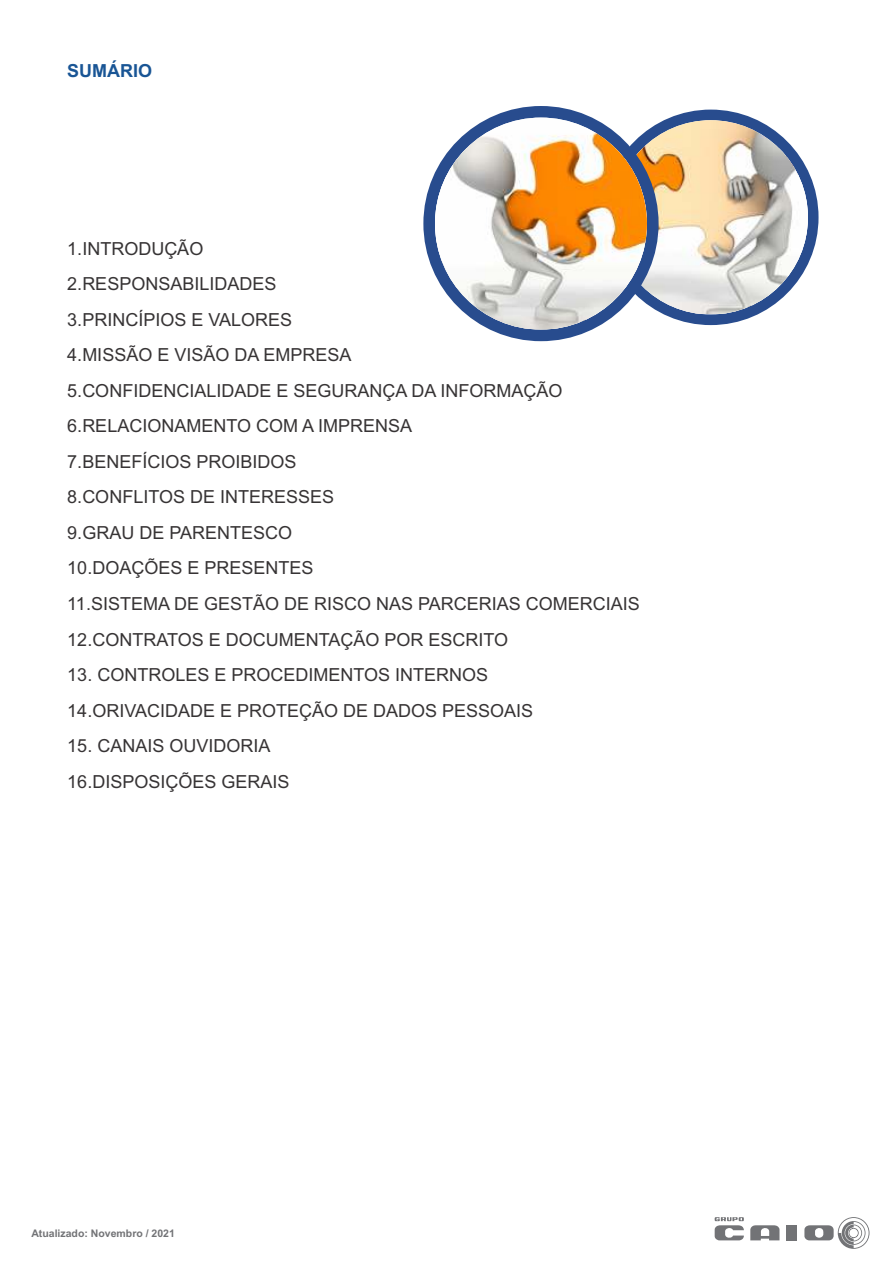
<style>
.page{position:relative;width:893px;height:1263px;background:#fff}
.page>*{position:absolute;margin:0;border:0;box-sizing:border-box;transform-origin:0 0}
.t1{font:18px/35.5px "Arial";color:#373435}
.t2{font:700 18px "Arial";color:#195595}
.t3{font:700 10.5px "Arial";color:#727376}
</style>
<div class="page">
<div style="left:603px;top:110px;width:215px;height:215px;background:#284c8e;border-radius:50%"></div>
<img style="left:647px;top:149px;width:161px;height:164px">
<img style="left:614px;top:120px;width:194px;height:193px;border-radius:50%">
<div style="left:423px;top:106px;width:236px;height:235px;background:#284c8e;border-radius:50%"></div>
<img style="left:435px;top:149px;width:212px;height:179px">
<img style="left:435px;top:118px;width:212px;height:212px;border-radius:50%">
<svg style="left:750px;top:1225px;width:29px;height:16px"></svg>
<svg style="left:715px;top:1217px;width:29px;height:23px"></svg>
<div style="left:787px;top:1225px;width:10px;height:15px;background:#727376"></div>
<svg style="left:804px;top:1217px;width:65px;height:32px"></svg>
<p class="t2" style="left:67px;top:64px;width:86px">SUMÁRIO</p>
<p class="t1" style="left:67px;top:232px;width:574px">1.INTRODUÇÃO<br>2.RESPONSABILIDADES<br>3.PRINCÍPIOS E VALORES<br>4.MISSÃO E VISÃO DA EMPRESA<br>5.CONFIDENCIALIDADE E SEGURANÇA DA INFORMAÇÃO<br>6.RELACIONAMENTO COM A IMPRENSA<br>7.BENEFÍCIOS PROIBIDOS<br>8.CONFLITOS DE INTERESSES<br>9.GRAU DE PARENTESCO<br>10.DOAÇÕES E PRESENTES<br>11.SISTEMA DE GESTÃO DE RISCO NAS PARCERIAS COMERCIAIS<br>12.CONTRATOS E DOCUMENTAÇÃO POR ESCRITO</p>
<p class="t1" style="left:67px;top:659px;width:467px">13. CONTROLES E PROCEDIMENTOS INTERNOS<br>14.ORIVACIDADE E PROTEÇÃO DE DADOS PESSOAIS</p>
<p class="t1" style="left:67px;top:730px;width:224px">15. CANAIS OUVIDORIA<br>16.DISPOSIÇÕES GERAIS</p>
<p class="t3" style="left:31px;top:1229px;width:145px">Atualizado: Novembro / 2021</p>
</div>
